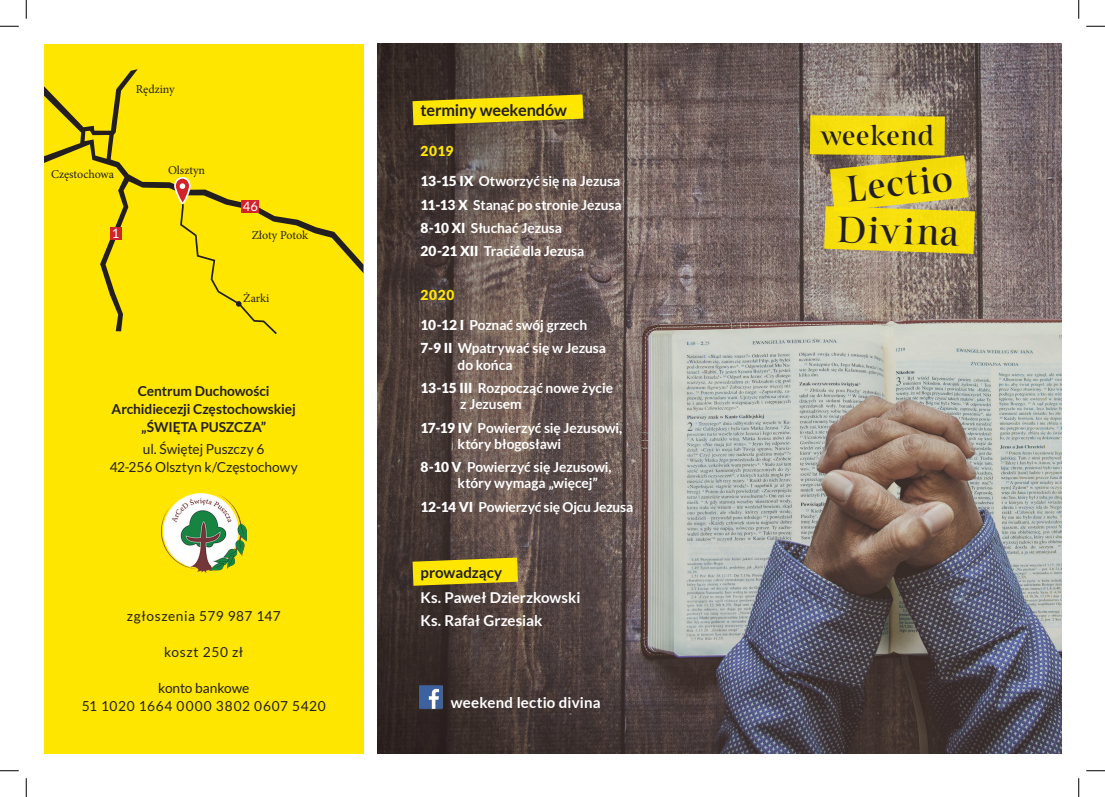
<style>
.page{position:relative;width:1105px;height:797px;background:#fff}
.page>*{position:absolute;margin:0;border:0;box-sizing:border-box;transform-origin:0 0}
.t1{font:40px "Turquoise";color:#231f20}
.t2{font:30px "Turquoise";color:#231f20}
.t3{font:700 16.25px "Lato";letter-spacing:-.01em;color:#231f20}
.t4{font:700 15px/23px "Lato";letter-spacing:.005em;color:#fff}
.t5{font:700 15px "Lato";color:#231f20}
.t6{font:700 13.75px/16.2px "Lato";letter-spacing:-.005em;color:#fff}
.t7{font:13.75px/18.1px "Lato";letter-spacing:.01em;color:#231f20;text-align:center}
.t8{font:700 13.75px/18.1px "Lato";letter-spacing:-.005em;color:#231f20;text-align:center}
.t9{font:13.75px "Lato";letter-spacing:.04em;color:#231f20}
.t10{font:13.75px "Lato";letter-spacing:.045em;color:#231f20}
.t11{font:13px "Lato";color:#fff}
.t12{font:12px "Minion Pro";color:#231f20}
.s1{font-weight:900;color:#ffe601}
.s2{font-weight:900}
</style>
<div class="page">
<div style="left:44px;top:44px;width:319px;height:709px;background:#ffe601"></div>
<img style="left:377px;top:44px;width:684px;height:709px">
<img style="left:161px;top:493px;width:85px;height:79px">
<svg style="left:810px;top:115px;width:165px;height:139px;background:#d9c324"></svg>
<svg style="left:44px;top:69px;width:319px;height:262px"></svg>
<svg style="left:173px;top:176px;width:106px;height:159px"></svg>
<div style="left:110px;top:227px;width:11px;height:13px;background:#d1232a"></div>
<div style="left:241px;top:200px;width:18px;height:13px;background:#d1232a"></div>
<svg style="left:412px;top:94px;width:171px;height:31px;background:#d7c10f"></svg>
<svg style="left:412px;top:557px;width:106px;height:28px;background:#e4cc09"></svg>
<img style="left:414px;top:684px;width:34px;height:25px">
<svg style="left:0;top:25px;width:19px;height:2px"></svg>
<svg style="left:1086px;top:25px;width:19px;height:2px"></svg>
<svg style="left:0;top:770px;width:19px;height:1px"></svg>
<svg style="left:1086px;top:770px;width:19px;height:1px"></svg>
<svg style="left:25px;top:0;width:2px;height:19px"></svg>
<svg style="left:25px;top:778px;width:2px;height:19px"></svg>
<svg style="left:1078px;top:0;width:1px;height:19px"></svg>
<svg style="left:1078px;top:778px;width:1px;height:19px"></svg>
<p class="t12" style="left:136px;top:82px;width:41px">Rędziny</p>
<p class="t12" style="left:51px;top:166px;width:65px">Częstochowa</p>
<p class="t11" style="left:112px;top:226px;width:9px">1</p>
<p class="t12" style="left:168px;top:162px;width:39px">Olsztyn</p>
<p class="t11" style="left:243px;top:199px;width:17px">46</p>
<p class="t12" style="left:252px;top:227px;width:58px">Złoty Potok</p>
<p class="t12" style="left:243px;top:290px;width:28px">Żarki</p>
<p class="t8" style="left:112px;top:382px;width:186px">Centrum Duchowości<br>Archidiecezji Częstochowskiej „ŚWIĘTA PUSZCZA”</p>
<p class="t7" style="left:110px;top:440px;width:190px">ul. Świętej Puszczy 6<br>42-256 Olsztyn k/Częstochowy</p>
<p class="t9" style="left:127px;top:608px;width:155px">zgłoszenia 579 987 147</p>
<p class="t10" style="left:164px;top:644px;width:81px">koszt 250 zł</p>
<p class="t7" style="left:82px;top:679px;width:245px">konto bankowe<br>51 1020 1664 0000 3802 0607 5420</p>
<p class="t3" style="left:420px;top:101px;width:148px">terminy weekendów</p>
<p class="t6" style="left:420px;top:136px;width:201px;line-height:29.9px"><span class="s1">2019<br></span><span class="s2">13-15 IX</span> Otworzyć się na Jezusa</p>
<p class="t6" style="left:420px;top:193px;width:203px;line-height:23.4px"><span class="s2">11-13 X</span> Stanąć po stronie Jezusa<br><span class="s2">8-10 XI</span> Słuchać Jezusa<br><span class="s2">20-21 XII</span> Tracić dla Jezusa</p>
<p class="t6" style="left:420px;top:280px;width:168px;line-height:29.9px"><span class="s1">2020<br></span><span class="s2">10-12 I</span> Poznać swój grzech</p>
<p class="t6" style="left:458px;top:340px;width:150px;text-indent:-37px"><span class="s2">7-9 II</span> Wpatrywać się w Jezusa do końca</p>
<p class="t6" style="left:460px;top:379px;width:154px;text-indent:-40px"><span class="s2">13-15 III</span> Rozpocząć nowe życie z Jezusem</p>
<p class="t6" style="left:458px;top:419px;width:166px;text-indent:-37px"><span class="s2">17-19 IV</span> Powierzyć się Jezusowi, który błogosławi</p>
<p class="t6" style="left:458px;top:459px;width:156px;text-indent:-37px"><span class="s2">8-10 V</span> Powierzyć się Jezusowi, który wymaga „więcej”</p>
<p class="t6" style="left:420px;top:498px;width:214px"><span class="s2">12-14 VI</span> Powierzyć się Ojcu Jezusa</p>
<p class="t5" style="left:420px;top:564px;width:83px">prowadzący</p>
<p class="t4" style="left:420px;top:586px;width:161px">Ks. Paweł Dzierzkowski<br>Ks. Rafał Grzesiak</p>
<p class="t4" style="left:451px;top:691px;width:151px">weekend lectio divina</p>
<h2 class="t2" style="left:820px;top:119px;width:116px">weekend</h2>
<h1 class="t1" style="left:843px;top:167px;width:109px;rotate:-6deg">Lectio</h1>
<h1 class="t1" style="left:837px;top:206px;width:125px;rotate:2deg">Divina</h1>
</div>
